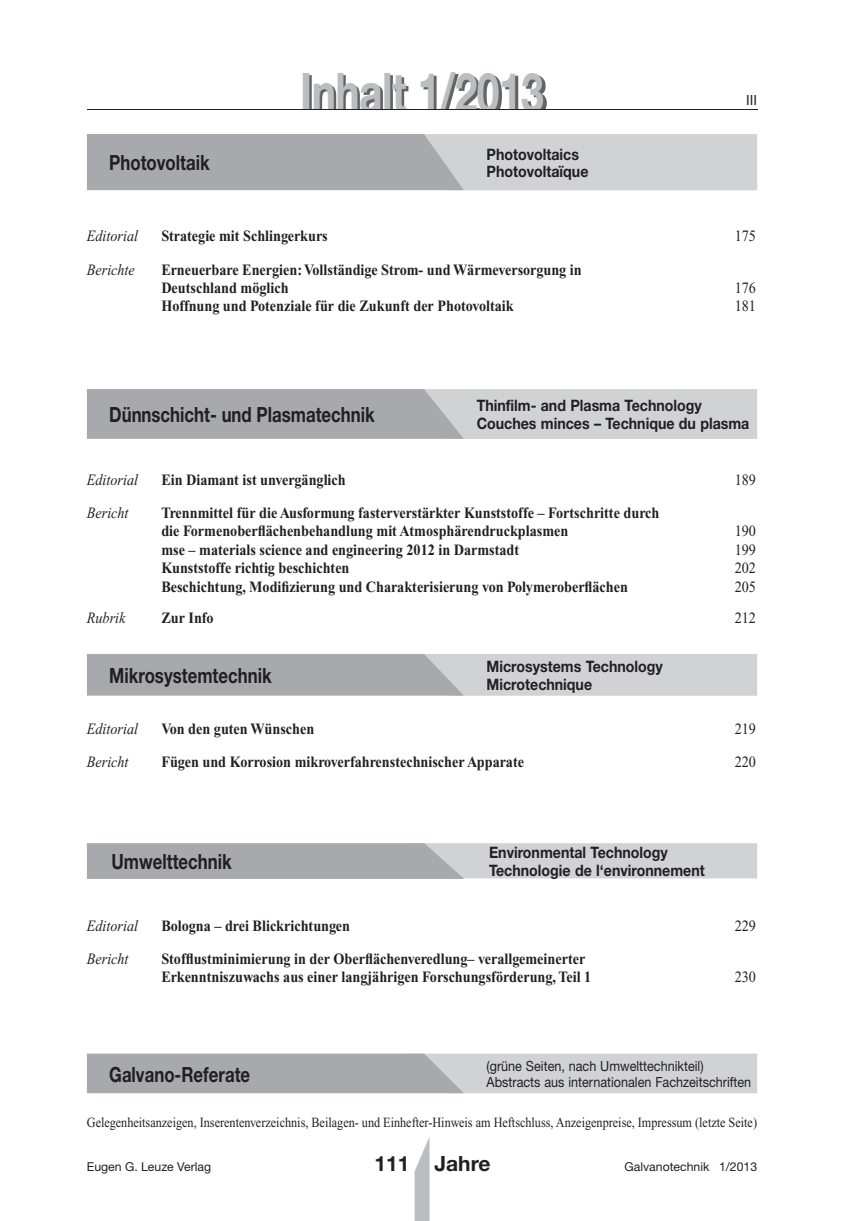
<style>
.page{position:relative;width:859px;height:1221px;background:#fff}
.page>*{position:absolute;margin:0;border:0;box-sizing:border-box;transform-origin:0 0}
.t1{font:700 54.6px "Helvetica Neue";letter-spacing:-.015em;color:#bcbdc0;scale:.75 1}
.t2{font:700 21px "Helvetica Neue";color:#231f20;scale:.8 1}
.t3{font:700 21px "Helvetica Neue";color:#231f20}
.t4{font:700 15.75px/18.4px "Times New Roman";color:#231f20;scale:.9 1}
.t5{font:700 15.75px/17.5px "Helvetica Neue";color:#231f20;scale:.9 1}
.t6{font:italic 15.75px "Times New Roman";color:#231f20;scale:.9 1}
.t7{font:15.75px "Times New Roman";color:#231f20;scale:.9 1}
.t8{font:14px "Times New Roman";color:#231f20;scale:.87 1}
.t9{font:14px/15.8px "Helvetica Neue";color:#231f20;scale:.9 1}
.t10{font:14px "Helvetica Neue";color:#231f20}
.t11{font:12.25px "Helvetica Neue";color:#231f20}
</style>
<div class="page">
<img style="left:306px;top:74px;width:240px;height:35px">
<hr style="left:87px;top:109px;width:669px;height:1px;background:#231f20">
<svg style="left:414px;top:1138px;width:15px;height:82px"></svg>
<svg style="left:87px;top:389px;width:669px;height:50px;background:#bbbcbf"></svg>
<svg style="left:87px;top:843px;width:669px;height:35px;background:#bbbcbf"></svg>
<svg style="left:87px;top:654px;width:669px;height:41px;background:#bbbcbf"></svg>
<svg style="left:87px;top:1053px;width:669px;height:40px;background:#bcbdc0"></svg>
<svg style="left:87px;top:134px;width:669px;height:56px;background:#bbbcbf"></svg>
<h1 class="t1" style="left:300px;top:73px;width:326px">Inhalt 1/2013</h1>
<h2 class="t2" style="left:109px;top:155px;width:127px">Photovoltaik</h2>
<p class="t5" style="left:486px;top:147px;width:115px">Photovoltaics<br>Photovoltaïque</p>
<p class="t10" style="left:746px;top:95px;width:12px">III</p>
<p class="t6" style="left:87px;top:230px;width:58px">Editorial</p>
<p class="t4" style="left:161px;top:228px;width:186px">Strategie mit Schlingerkurs</p>
<p class="t7" style="left:734px;top:230px;width:25px">175</p>
<p class="t6" style="left:87px;top:264px;width:55px">Berichte</p>
<p class="t4" style="left:161px;top:262px;width:468px">Erneuerbare Energien: Vollständige Strom- und Wärmeversorgung in<br>Deutschland möglich</p>
<p class="t7" style="left:734px;top:282px;width:25px">176</p>
<p class="t4" style="left:161px;top:298px;width:393px">Hoffnung und Potenziale für die Zukunft der Photovoltaik</p>
<p class="t7" style="left:734px;top:300px;width:25px">181</p>
<h2 class="t2" style="left:109px;top:407px;width:333px">Dünnschicht- und Plasmatechnik</h2>
<p class="t5" style="left:476px;top:398px;width:304px">Thinfilm- and Plasma Technology<br>Couches minces – Technique du plasma</p>
<p class="t6" style="left:87px;top:473px;width:58px">Editorial</p>
<p class="t4" style="left:161px;top:472px;width:206px">Ein Diamant ist unvergänglich</p>
<p class="t7" style="left:734px;top:473px;width:25px">189</p>
<p class="t6" style="left:87px;top:507px;width:48px">Bericht</p>
<p class="t4" style="left:161px;top:505px;width:554px">Trennmittel für die Ausformung fasterverstärkter Kunststoffe – Fortschritte durch die Formenoberflächenbehandlung mit Atmosphärendruckplasmen</p>
<p class="t7" style="left:734px;top:525px;width:25px">190</p>
<p class="t4" style="left:161px;top:542px;width:399px">mse – materials science and engineering 2012 in Darmstadt</p>
<p class="t7" style="left:734px;top:543px;width:25px">199</p>
<p class="t4" style="left:161px;top:560px;width:210px">Kunststoffe richtig beschichten</p>
<p class="t7" style="left:734px;top:562px;width:25px">202</p>
<p class="t4" style="left:161px;top:578px;width:519px">Beschichtung, Modifizierung und Charakterisierung von Polymeroberflächen</p>
<p class="t7" style="left:734px;top:580px;width:25px">205</p>
<p class="t6" style="left:87px;top:611px;width:44px">Rubrik</p>
<p class="t4" style="left:161px;top:609px;width:59px">Zur Info</p>
<p class="t7" style="left:734px;top:611px;width:25px">212</p>
<h2 class="t2" style="left:109px;top:668px;width:204px">Mikrosystemtechnik</h2>
<p class="t5" style="left:486px;top:659px;width:197px">Microsystems Technology<br>Microtechnique</p>
<p class="t6" style="left:87px;top:723px;width:58px">Editorial</p>
<p class="t4" style="left:161px;top:721px;width:171px">Von den guten Wünschen</p>
<p class="t7" style="left:734px;top:723px;width:25px">219</p>
<p class="t6" style="left:87px;top:756px;width:48px">Bericht</p>
<p class="t4" style="left:161px;top:754px;width:404px">Fügen und Korrosion mikroverfahrenstechnischer Apparate</p>
<p class="t7" style="left:734px;top:756px;width:25px">220</p>
<h2 class="t2" style="left:111px;top:854px;width:152px">Umwelttechnik</h2>
<p class="t5" style="left:489px;top:845px;width:241px">Environmental Technology<br>Technologie de l‘environnement</p>
<p class="t6" style="left:87px;top:919px;width:58px">Editorial</p>
<p class="t4" style="left:161px;top:917px;width:211px">Bologna – drei Blickrichtungen</p>
<p class="t7" style="left:734px;top:919px;width:25px">229</p>
<p class="t6" style="left:87px;top:952px;width:48px">Bericht</p>
<p class="t4" style="left:161px;top:950px;width:479px">Stofflustminimierung in der Oberflächenveredlung– verallgemeinerter<br>Erkenntniszuwachs aus einer langjährigen Forschungsförderung, Teil 1</p>
<p class="t7" style="left:734px;top:971px;width:25px">230</p>
<h2 class="t2" style="left:109px;top:1066px;width:178px">Galvano-Referate</h2>
<p class="t9" style="left:486px;top:1059px;width:295px">(grüne Seiten, nach Umwelttechnikteil)<br>Abstracts aus internationalen Fachzeitschriften</p>
<p class="t8" style="left:87px;top:1116px;width:771px">Gelegenheitsanzeigen, Inserentenverzeichnis, Beilagen- und Einhefter-Hinweis am Heftschluss, Anzeigenpreise, Impressum (letzte Seite)</p>
<p class="t11" style="left:87px;top:1162px;width:126px">Eugen G. Leuze Verlag</p>
<h2 class="t3" style="left:374px;top:1156px;width:117px">111 Jahre</h2>
<p class="t11" style="left:624px;top:1162px;width:134px">Galvanotechnik 1/2013</p>
</div>
